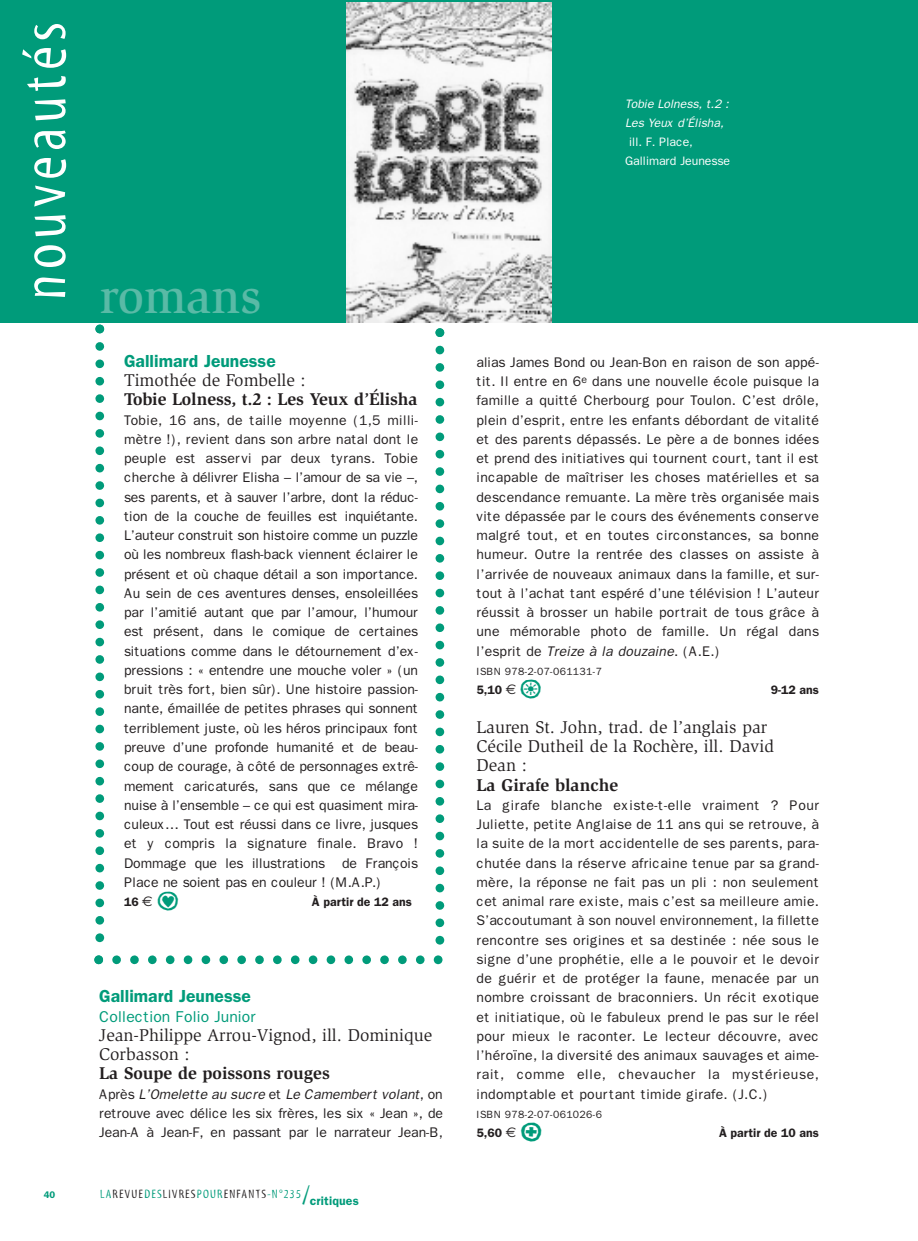
<style>
.page{position:relative;width:918px;height:1241px;background:#fff}
.page>*{position:absolute;margin:0;border:0;box-sizing:border-box;transform-origin:0 0}
.t1{font:63px "Myriad Tilt";letter-spacing:.08em;color:#fff}
.t2{font:500 49px "Slimbach";color:#59baa6}
.t3{font:35px "Ale Signs White LL";color:#009b7a}
.t4{font:17.5px/19.2px "Slimbach";color:#231f20}
.t5{font:700 17.5px "Slimbach";color:#231f20}
.t6{font:600 17.5px "Franklin Gothic";color:#009b7a}
.t7{font:15.75px "Franklin Gothic";color:#009b7a}
.t8{font:14px/19.2px "Franklin Gothic";letter-spacing:.01em;color:#231f20;text-align:justify}
.t9{font:600 12.25px "Franklin Gothic";color:#231f20}
.t10{font:12.25px "Myriad Tilt";letter-spacing:.1em;color:#231f20}
.t11{font:italic 12.25px/19.2px "Franklin Gothic";letter-spacing:-.005em;color:#fff}
.t12{font:12.25px/19.2px "Franklin Gothic";letter-spacing:-.005em;color:#fff}
.t13{font:10.5px "Franklin Gothic";letter-spacing:.03em;color:#231f20}
.t14{font:600 9.62px "Franklin Gothic";color:#009b7a}
.s1{font-family:"Euro Sans";font-weight:400;font-size:14px}
.s2{font-style:italic}
.s3{color:#009b7a}
.s4{font-size:26.25px;color:#009b7a}
.s5{font-family:"Franklin Gothic";font-weight:600;color:#009b7a}
</style>
<div class="page">
<div style="left:0;top:0;width:918px;height:322px;background:#009b7a"></div>
<img style="left:346px;top:2px;width:206px;height:320px">
<svg style="left:94px;top:955px;width:348px;height:9px"></svg>
<svg style="left:435px;top:328px;width:9px;height:616px"></svg>
<svg style="left:95px;top:324px;width:9px;height:617px"></svg>
<h1 class="t1" style="left:21px;top:300px;width:280px;rotate:-90deg">nouveautés</h1>
<p class="t14" style="left:44px;top:1188px;width:13px">40</p>
<h2 class="t2" style="left:100px;top:278px;width:163px">romans</h2>
<p class="t6" style="left:124px;top:350px;width:153px">Gallimard Jeunesse</p>
<p class="t4" style="left:124px;top:372px;width:183px">Timothée de Fombelle :</p>
<p class="t5" style="left:124px;top:392px;width:295px">Tobie Lolness, t.2 : Les Yeux d’Élisha</p>
<p class="t8" style="left:124px;top:410px;width:296px">Tobie, 16 ans, de taille moyenne (1,5 milli&shy;mètre !), revient dans son arbre natal dont le peuple est asservi par deux tyrans. Tobie cherche à délivrer Elisha – l’amour de sa vie –, ses parents, et à sauver l’arbre, dont la réduc&shy;tion de la couche de feuilles est inquiétante.<br>L’auteur construit son histoire comme un puzzle où les nombreux flash-back viennent éclairer le présent et où chaque détail a son importance.<br>Au sein de ces aventures denses, ensoleillées par l’amitié autant que par l’amour, l’humour est présent, dans le comique de certaines situations comme dans le détournement d’ex&shy;pressions : « entendre une mouche voler » (un bruit très fort, bien sûr). Une histoire passion&shy;nante, émaillée de petites phrases qui sonnent terriblement juste, où les héros principaux font preuve d’une profonde humanité et de beau&shy;coup de courage, à côté de personnages extrê&shy;mement caricaturés, sans que ce mélange nuise à l’ensemble – ce qui est quasiment mira&shy;culeux… Tout est réussi dans ce livre, jusques et y compris la signature finale. Bravo !<br>Dommage que les illustrations de François Place ne soient pas en couleur ! (M.A.P.)</p>
<p class="t9" style="left:124px;top:894px;width:30px">16 <span class="s1">€</span></p>
<h3 class="t3" style="left:156px;top:878px;width:24px">B</h3>
<p class="t9" style="left:312px;top:894px;width:101px">À partir de 12 ans</p>
<p class="t6" style="left:99px;top:985px;width:153px">Gallimard Jeunesse</p>
<p class="t7" style="left:99px;top:1006px;width:158px">Collection Folio Junior</p>
<p class="t4" style="left:99px;top:1026px;width:334px">Jean-Philippe Arrou-Vignod, ill. Dominique<br>Corbasson :</p>
<p class="t5" style="left:99px;top:1066px;width:232px">La Soupe de poissons rouges</p>
<p class="t8" style="left:99px;top:1084px;width:345px">Après <span class="s2">L’Omelette au sucre</span> et <span class="s2">Le Camembert volant</span>, on retrouve avec délice les six frères, les six « Jean », de Jean-A à Jean-F, en passant par le narrateur Jean-B,</p>
<p class="t10" style="left:100px;top:1188px;width:260px"><span class="s3">LA</span>REVUE<span class="s3">DES</span>LIVRES<span class="s3">POUR</span>ENFANTS<span class="s3">-N°235</span><span class="s4">/</span><span class="s5">critiques</span></p>
<p class="t11" style="left:625px;top:94px;width:105px">Tobie Lolness, t.2 :<br>Les Yeux d’Élisha,</p>
<p class="t12" style="left:625px;top:132px;width:106px;text-indent:4px">ill. F. Place,<br>Gallimard Jeunesse</p>
<p class="t8" style="left:476px;top:352px;width:344px">alias James Bond ou Jean-Bon en raison de son appé&shy;tit. Il entre en 6<sup>e</sup> dans une nouvelle école puisque la famille a quitté Cherbourg pour Toulon. C’est drôle, plein d’esprit, entre les enfants débordant de vitalité et des parents dépassés. Le père a de bonnes idées et prend des initiatives qui tournent court, tant il est incapable de maîtriser les choses matérielles et sa descendance remuante. La mère très organisée mais vite dépassée par le cours des événements conserve malgré tout, et en toutes circonstances, sa bonne humeur. Outre la rentrée des classes on assiste à l’arrivée de nouveaux animaux dans la famille, et sur&shy;tout à l’achat tant espéré d’une télévision ! L’auteur réussit à brosser un habile portrait de tous grâce à une mémorable photo de famille. Un régal dans l’esprit de <span class="s2">Treize à la douzaine</span>. (A.E.)</p>
<p class="t13" style="left:476px;top:665px;width:127px">ISBN 978-2-07-061131-7</p>
<p class="t9" style="left:476px;top:682px;width:41px">5,10 <span class="s1">€</span></p>
<h3 class="t3" style="left:520px;top:666px;width:24px">o</h3>
<p class="t9" style="left:771px;top:682px;width:50px">9-12 ans</p>
<p class="t4" style="left:476px;top:718px;width:299px">Lauren St. John, trad. de l’anglais par<br>Cécile Dutheil de la Rochère, ill. David<br>Dean :</p>
<p class="t5" style="left:476px;top:777px;width:143px">La Girafe blanche</p>
<p class="t8" style="left:476px;top:795px;width:344px">La girafe blanche existe-t-elle vraiment ? Pour Juliette, petite Anglaise de 11 ans qui se retrouve, à la suite de la mort accidentelle de ses parents, para&shy;chutée dans la réserve africaine tenue par sa grand&shy;mère, la réponse ne fait pas un pli : non seulement cet animal rare existe, mais c’est sa meilleure amie.<br>S’accoutumant à son nouvel environnement, la fillette rencontre ses origines et sa destinée : née sous le signe d’une prophétie, elle a le pouvoir et le devoir de guérir et de protéger la faune, menacée par un nombre croissant de braconniers. Un récit exotique et initiatique, où le fabuleux prend le pas sur le réel pour mieux le raconter. Le lecteur découvre, avec l’héroïne, la diversité des animaux sauvages et aime&shy;rait, comme elle, chevaucher la mystérieuse, indomptable et pourtant timide girafe. (J.C.)</p>
<p class="t13" style="left:476px;top:1107px;width:127px">ISBN 978-2-07-061026-6</p>
<p class="t9" style="left:476px;top:1125px;width:41px">5,60 <span class="s1">€</span></p>
<h3 class="t3" style="left:520px;top:1109px;width:24px">U</h3>
<p class="t9" style="left:719px;top:1125px;width:101px">À partir de 10 ans</p>
</div>
